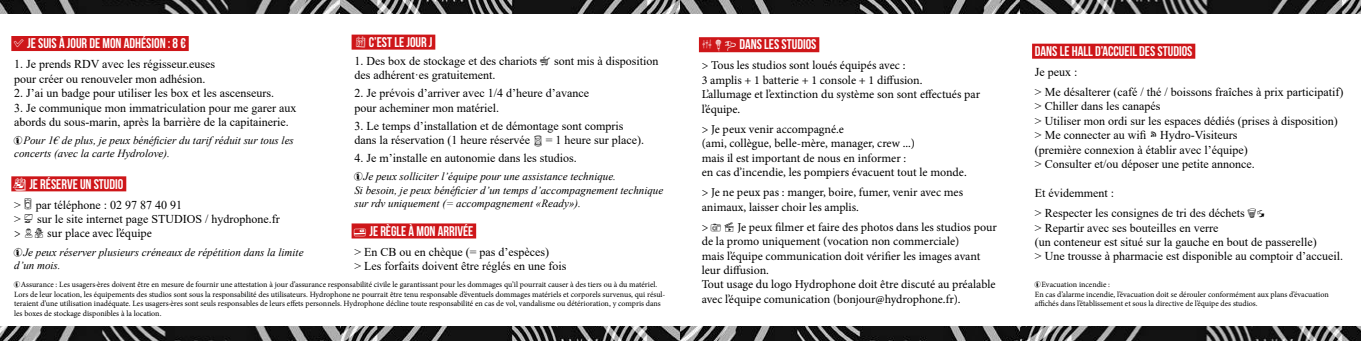
<style>
.page{position:relative;width:1361px;height:341px;background:#fff}
.page>*{position:absolute;margin:0;border:0;box-sizing:border-box;transform-origin:0 0}
.t1{font:700 14px "Bebas Neue";color:#fff}
.t2{font:12px/14.4px "Times New Roman";color:#000}
.t3{font:12px/14.4px "Minion Pro";color:#000}
.t4{font:italic 11px/13.2px "Times New Roman";color:#000}
.t5{font:8px/9.6px "Minion Pro";color:#000}
</style>
<div class="page">
<img style="left:0;top:0;width:1361px;height:340px">
<div style="left:0;top:15px;width:1361px;height:310px;background:#fff"></div>
<div style="left:11px;top:36px;width:178px;height:15px;background:#ce1619"></div>
<div style="left:11px;top:176px;width:115px;height:15px;background:#ce1619"></div>
<div style="left:699px;top:37px;width:120px;height:15px;background:#ce1619"></div>
<div style="left:351px;top:35px;width:84px;height:15px;background:#ce1619"></div>
<div style="left:351px;top:223px;width:125px;height:15px;background:#ce1619"></div>
<div style="left:1032px;top:44px;width:163px;height:15px;background:#ce1619"></div>
<p class="t1" style="left:27px;top:36px;width:160px">JE SUIS À JOUR DE MON ADHÉSION : 8 €</p>
<p class="t2" style="left:14px;top:56px;width:203px">1. Je prends RDV avec les régisseur.euses pour créer ou renouveler mon adhésion.</p>
<p class="t2" style="left:14px;top:85px;width:261px">2. J’ai un badge pour utiliser les box et les ascenseurs.</p>
<p class="t2" style="left:14px;top:100px;width:284px">3. Je communique mon immatriculation pour me garer aux abords du sous-marin, après la barrière de la capitainerie.</p>
<p class="t4" style="left:14px;top:133px;width:281px;text-indent:9px">Pour 1€ de plus, je peux bénéficier du tarif réduit sur tous les concerts (avec la carte Hydrolove).</p>
<p class="t1" style="left:29px;top:176px;width:96px">JE RÉSERVE UN STUDIO</p>
<p class="t2" style="left:14px;top:196px;width:267px">&gt; par téléphone : 02 97 87 40 91<br>&gt; sur le site internet page STUDIOS / hydrophone.fr</p>
<p class="t3" style="left:14px;top:226px;width:139px">&gt; sur place avec l’équipe</p>
<p class="t4" style="left:14px;top:244px;width:291px;text-indent:9px">Je peux réserver plusieurs créneaux de répétition dans la limite d’un mois.</p>
<p class="t1" style="left:369px;top:34px;width:65px">C’EST LE JOUR J</p>
<p class="t2" style="left:354px;top:53px;width:184px">1. Des box de stockage et des chariots</p>
<p class="t2" style="left:554px;top:53px;width:106px">sont mis à disposition</p>
<p class="t2" style="left:354px;top:67px;width:142px">des adhérent·es gratuitement.</p>
<p class="t2" style="left:354px;top:85px;width:236px">2. Je prévois d’arriver avec 1/4 d’heure d’avance pour acheminer mon matériel.</p>
<p class="t2" style="left:354px;top:118px;width:270px">3. Le temps d’installation et de démontage sont compris dans la réservation (1 heure réservée</p>
<p class="t1" style="left:725px;top:37px;width:93px">➢ DANS LES STUDIOS</p>
<p class="t3" style="left:702px;top:58px;width:280px">&gt; Tous les studios sont loués équipés avec :<br>3 amplis + 1 batterie + 1 console + 1 diffusion.<br>L’allumage et l’extinction du système son sont effectués par l’équipe.</p>
<p class="t3" style="left:702px;top:122px;width:266px">&gt; Je peux venir accompagné.e<br>(ami, collègue, belle-mère, manager, crew ...)<br>mais il est important de nous en informer :<br>en cas d’incendie, les pompiers évacuent tout le monde.</p>
<p class="t3" style="left:702px;top:185px;width:263px">&gt; Je ne peux pas : manger, boire, fumer, venir avec mes animaux, laisser choir les amplis.</p>
<p class="t3" style="left:702px;top:219px;width:22px">&gt; ✔</p>
<p class="t1" style="left:1035px;top:43px;width:159px">DANS LE HALL D’ACCUEIL DES STUDIOS</p>
<p class="t2" style="left:1035px;top:61px;width:310px;line-height:20px">Je peux :<br>&gt; Me désalterer (café / thé / boissons fraîches à prix participatif)</p>
<p class="t2" style="left:1035px;top:99px;width:304px">&gt; Chiller dans les canapés<br>&gt; Utiliser mon ordi sur les espaces dédiés (prises à disposition) &gt; Me connecter au wifi Hydro-Visiteurs<br>(première connexion à établir avec l’équipe)<br>&gt; Consulter et/ou déposer une petite annonce.</p>
<p class="t2" style="left:1035px;top:182px;width:232px;line-height:20px">Et évidemment :<br>&gt; Respecter les consignes de tri des déchets ◆</p>
<p class="t2" style="left:1035px;top:219px;width:310px">&gt; Repartir avec ses bouteilles en verre<br>(un conteneur est situé sur la gauche en bout de passerelle)<br>&gt; Une trousse à pharmacie est disponible au comptoir d’accueil.</p>
<p class="t2" style="left:546px;top:132px;width:100px">= 1 heure sur place).</p>
<p class="t2" style="left:354px;top:150px;width:224px">4. Je m’installe en autonomie dans les studios.</p>
<p class="t4" style="left:354px;top:169px;width:310px;text-indent:9px">Je peux solliciter l’équipe pour une assistance technique.<br>Si besoin, je peux bénéficier d’un temps d’accompagnement technique sur rdv uniquement (= accompagnement «Ready»).</p>
<p class="t1" style="left:369px;top:223px;width:105px">JE RÈGLE À MON ARRIVÉE</p>
<p class="t2" style="left:354px;top:243px;width:214px">&gt; En CB ou en chèque (= pas d’espèces)<br>&gt; Les forfaits doivent être réglés en une fois</p>
<p class="t3" style="left:702px;top:219px;width:297px;text-indent:36px">Je peux filmer et faire des photos dans les studios pour de la promo uniquement (vocation non commerciale)<br>mais l’équipe communication doit vérifier les images avant leur diffusion.<br>Tout usage du logo Hydrophone doit être discuté au préalable avec l’équipe comunication (bonjour@hydrophone.fr).</p>
<p class="t5" style="left:14px;top:279px;width:653px;text-indent:7px">Assurance : Les usagers·ères doivent être en mesure de fournir une attestation à jour d’assurance responsabilité civile le garantissant pour les dommages qu’il pourrait causer à des tiers ou à du matériel.<br>Lors de leur location, les équipements des studios sont sous la responsabilité des utilisateurs. Hydrophone ne pourrait être tenu responsable d’éventuels dommages matériels et corporels survenus, qui résul&shy;teraient d’une utilisation inadéquate. Les usagers·ères sont seuls responsables de leurs effets personnels. Hydrophone décline toute responsabilité en cas de vol, vandalisme ou détérioration, y compris dans les boxes de stockage disponibles à la location.</p>
<p class="t5" style="left:1035px;top:279px;width:295px;text-indent:7px">Evacuation incendie :<br>En cas d’alarme incendie, l’évacuation doit se dérouler conformément aux plans d’évacuation affichés dans l’établissement et sous la directive de l’équipe des studios.</p>
</div>
